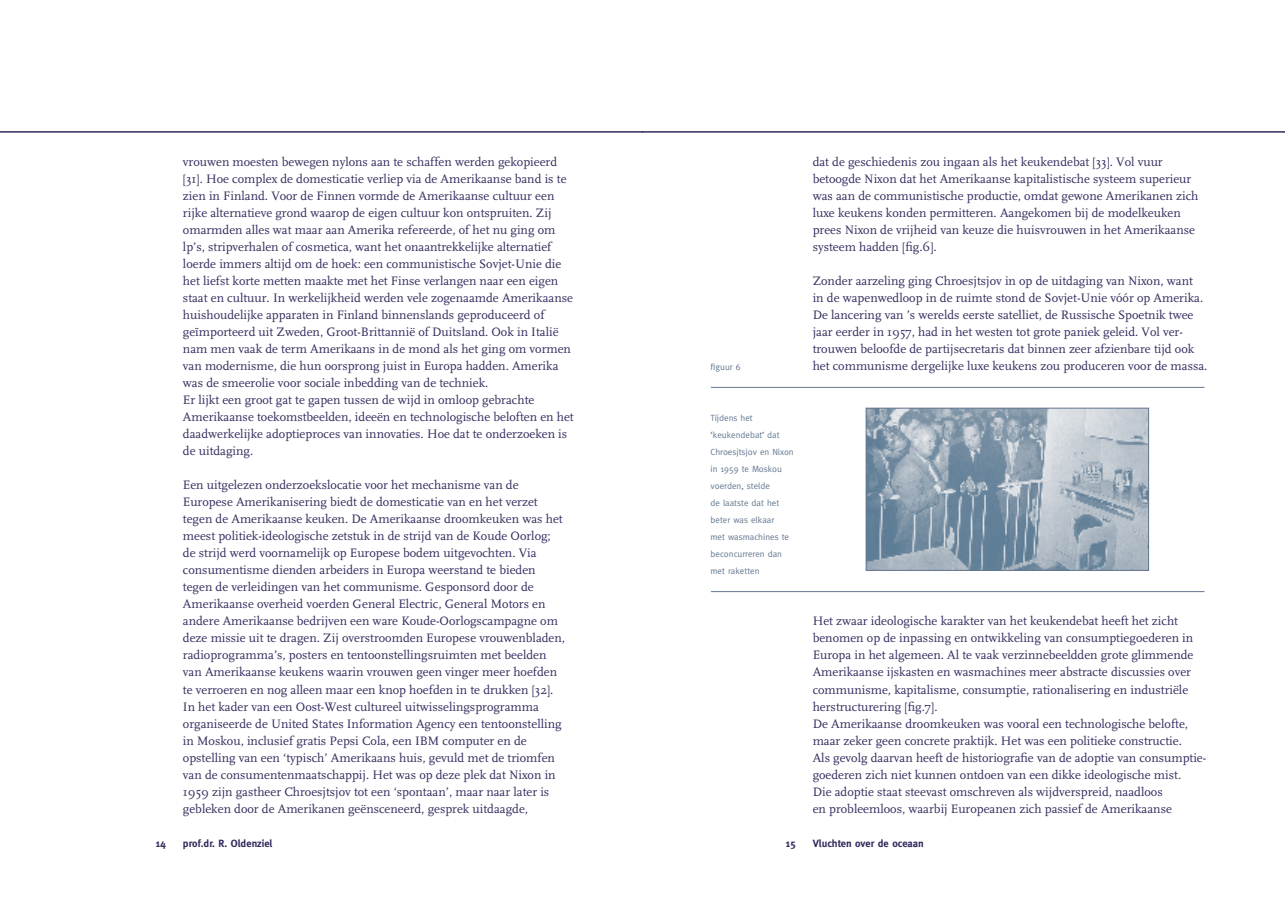
<style>
.page{position:relative;width:1285px;height:919px;background:#fff}
.page>*{position:absolute;margin:0;border:0;box-sizing:border-box;transform-origin:0 0}
.t1{font:12.75px/17px "FF Scala";color:#312b5d}
.t2{font:700 10.5px "Meta";color:#312b5d}
.t3{font:9px/17px "Meta";color:#63778f}
</style>
<div class="page">
<img style="left:867px;top:410px;width:279px;height:158px">
<div style="left:865px;top:408px;width:283px;height:162px;border:1px solid #63778f"></div>
<hr style="left:710px;top:387px;width:494px;height:1px;background:#63778f">
<hr style="left:710px;top:591px;width:494px;height:1px;background:#63778f">
<hr style="left:0;top:131px;width:642px;height:2px;background:#312b5d">
<hr style="left:642px;top:131px;width:642px;height:2px;background:#312b5d">
<p class="t1" style="left:183px;top:153px;width:392px">vrouwen moesten bewegen nylons aan te schaffen werden gekopieerd [31]. Hoe complex de domesticatie verliep via de Amerikaanse band is te zien in Finland. Voor de Finnen vormde de Amerikaanse cultuur een rijke alternatieve grond waarop de eigen cultuur kon ontspruiten. Zij omarmden alles wat maar aan Amerika refereerde, of het nu ging om lp’s, stripverhalen of cosmetica, want het onaantrekkelijke alternatief loerde immers altijd om de hoek: een communistische Sovjet-Unie die het liefst korte metten maakte met het Finse verlangen naar een eigen staat en cultuur. In werkelijkheid werden vele zogenaamde Amerikaanse huishoudelijke apparaten in Finland binnenslands geproduceerd of geïmporteerd uit Zweden, Groot-Brittannië of Duitsland. Ook in Italië nam men vaak de term Amerikaans in de mond als het ging om vormen van modernisme, die hun oorsprong juist in Europa hadden. Amerika was de smeerolie voor sociale inbedding van de techniek.<br>Er lijkt een groot gat te gapen tussen de wijd in omloop gebrachte Amerikaanse toekomstbeelden, ideeën en technologische beloften en het daadwerkelijke adoptieproces van innovaties. Hoe dat te onderzoeken is de uitdaging.</p>
<p class="t1" style="left:183px;top:477px;width:383px">Een uitgelezen onderzoekslocatie voor het mechanisme van de Europese Amerikanisering biedt de domesticatie van en het verzet tegen de Amerikaanse keuken. De Amerikaanse droomkeuken was het meest politiek-ideologische zetstuk in de strijd van de Koude Oorlog; de strijd werd voornamelijk op Europese bodem uitgevochten. Via consumentisme dienden arbeiders in Europa weerstand te bieden tegen de verleidingen van het communisme. Gesponsord door de Amerikaanse overheid voerden General Electric, General Motors en andere Amerikaanse bedrijven een ware Koude-Oorlogscampagne om deze missie uit te dragen. Zij overstroomden Europese vrouwenbladen, radioprogramma’s, posters en tentoonstellingsruimten met beelden van Amerikaanse keukens waarin vrouwen geen vinger meer hoefden te verroeren en nog alleen maar een knop hoefden in te drukken [32].<br>In het kader van een Oost-West cultureel uitwisselingsprogramma organiseerde de United States Information Agency een tentoonstelling in Moskou, inclusief gratis Pepsi Cola, een IBM computer en de opstelling van een ‘typisch’ Amerikaans huis, gevuld met de triomfen van de consumentenmaatschappij. Het was op deze plek dat Nixon in 1959 zijn gastheer Chroesjtsjov tot een ‘spontaan’, maar naar later is gebleken door de Amerikanen geënsceneerd, gesprek uitdaagde,</p>
<p class="t3" style="left:710px;top:358px;width:32px">figuur 6</p>
<p class="t3" style="left:710px;top:409px;width:85px">Tijdens het ‘keukendebat’ dat<br>Chroesjtsjov en Nixon in 1959 te Moskou voerden, stelde<br>de laatste dat het beter was elkaar<br>met wasmachines te beconcurreren dan met raketten</p>
<p class="t1" style="left:812px;top:153px;width:387px">dat de geschiedenis zou ingaan als het keukendebat [33]. Vol vuur betoogde Nixon dat het Amerikaanse kapitalistische systeem superieur was aan de communistische productie, omdat gewone Amerikanen zich luxe keukens konden permitteren. Aangekomen bij de modelkeuken prees Nixon de vrijheid van keuze die huisvrouwen in het Amerikaanse systeem hadden [fig.6].</p>
<p class="t1" style="left:812px;top:272px;width:396px">Zonder aarzeling ging Chroesjtsjov in op de uitdaging van Nixon, want<br>in de wapenwedloop in de ruimte stond de Sovjet-Unie vóór op Amerika.<br>De lancering van ’s werelds eerste satelliet, de Russische Spoetnik twee jaar eerder in 1957, had in het westen tot grote paniek geleid. Vol ver&shy;trouwen beloofde de partijsecretaris dat binnen zeer afzienbare tijd ook het communisme dergelijke luxe keukens zou produceren voor de massa.</p>
<p class="t1" style="left:812px;top:613px;width:395px">Het zwaar ideologische karakter van het keukendebat heeft het zicht benomen op de inpassing en ontwikkeling van consumptiegoederen in Europa in het algemeen. Al te vaak verzinnebeeldden grote glimmende Amerikaanse ijskasten en wasmachines meer abstracte discussies over communisme, kapitalisme, consumptie, rationalisering en industriële herstructurering [fig.7].<br>De Amerikaanse droomkeuken was vooral een technologische belofte, maar zeker geen concrete praktijk. Het was een politieke constructie.<br>Als gevolg daarvan heeft de historiografie van de adoptie van consumptie&shy;goederen zich niet kunnen ontdoen van een dikke ideologische mist.<br>Die adoptie staat steevast omschreven als wijdverspreid, naadloos<br>en probleemloos, waarbij Europeanen zich passief de Amerikaanse</p>
<p class="t2" style="left:155px;top:836px;width:12px">14</p>
<p class="t2" style="left:183px;top:836px;width:91px">prof.dr. R. Oldenziel</p>
<p class="t2" style="left:785px;top:836px;width:12px">15</p>
<p class="t2" style="left:812px;top:836px;width:112px">Vluchten over de oceaan</p>
</div>
